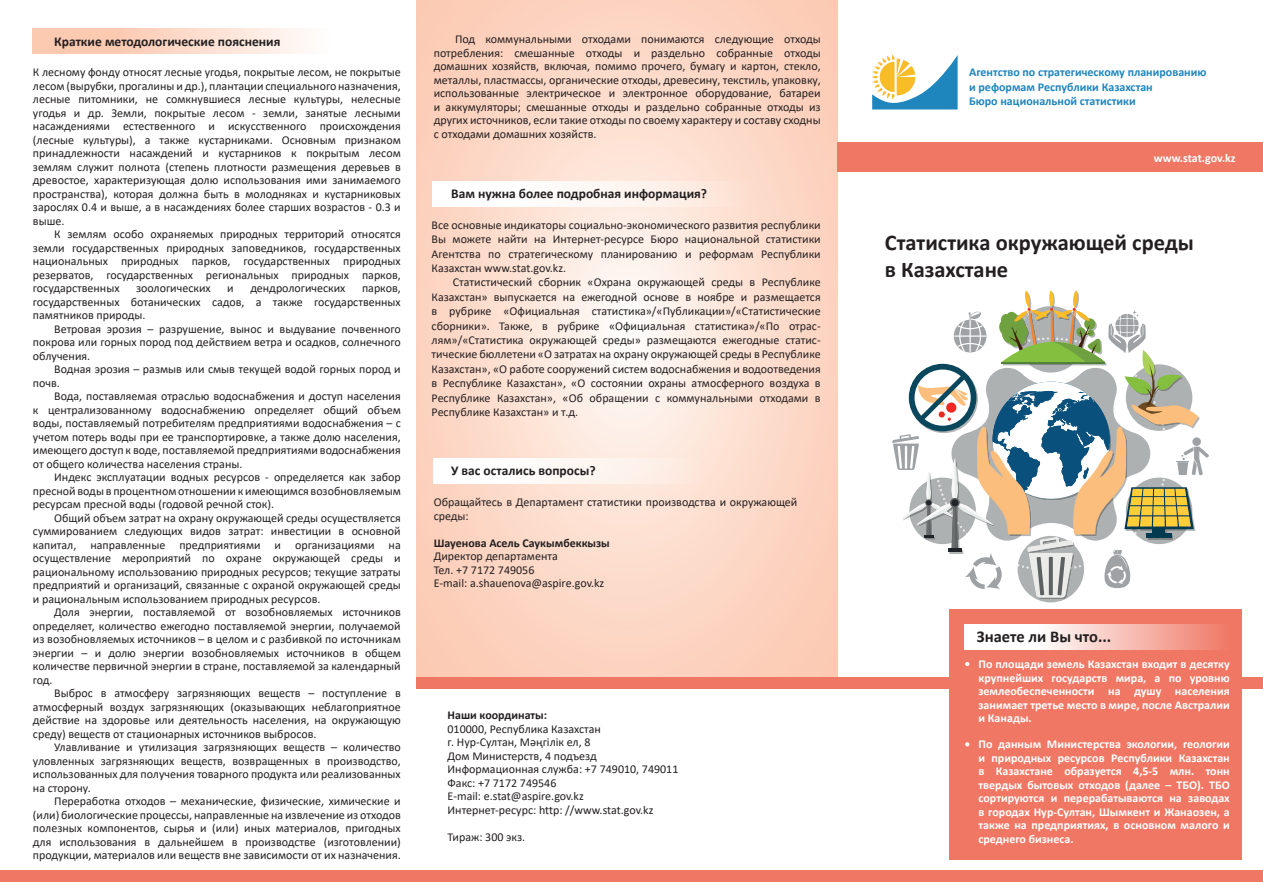
<style>
.page{position:relative;width:1263px;height:893px;background:#fff}
.page>*{position:absolute;margin:0;border:0;box-sizing:border-box;transform-origin:0 0}
.t1{font:700 22.5px/27px "Calibri";color:#231f20}
.t2{font:700 16.5px "Calibri";color:#231f20}
.t3{font:700 13.5px "Calibri";color:#231f20}
.t4{font:12px/13.5px "Calibri";color:#231f20;text-align:justify}
.t5{font:700 12px/13.5px "Calibri";color:#fff;text-align:justify}
.t6{font:700 12px/14.2px "Calibri";color:#1f85bd}
.t7{font:700 12px "Calibri";color:#231f20}
</style>
<div class="page">
<div style="left:0;top:870px;width:1263px;height:11px;background:#f07764"></div>
<svg style="left:417px;top:0;width:421px;height:677px;background:#fcdbcb"></svg>
<div style="left:417px;top:678px;width:846px;height:11px;background:#f07764"></div>
<div style="left:838px;top:142px;width:425px;height:30px;background:#f07764"></div>
<svg style="left:872px;top:54px;width:85px;height:55px"></svg>
<svg style="left:892px;top:291px;width:317px;height:311px"></svg>
<div style="left:433px;top:458px;width:273px;height:26px;background:linear-gradient(to right,#fff,#fde9de)"></div>
<div style="left:433px;top:181px;width:320px;height:26px;background:linear-gradient(to right,#fff,#fde5d9)"></div>
<div style="left:32px;top:28px;width:298px;height:26px;background:linear-gradient(to right,#fbbea1,#fefaf8)"></div>
<div style="left:949px;top:609px;width:293px;height:251px;background:#f07764"></div>
<svg style="left:964px;top:624px;width:253px;height:25px;background:#f9d1cb"></svg>
<svg style="left:965px;top:662px;width:4px;height:4px"></svg>
<svg style="left:965px;top:742px;width:4px;height:4px"></svg>
<p class="t3" style="left:54px;top:32px;width:228px">Краткие методологические пояснения</p>
<p class="t4" style="left:33px;top:65px;width:369px">К лесному фонду относят лесные угодья, покрытые лесом, не покрытые лесом (вырубки, прогалины и др.), плантации специального назначения, лесные питомники, не сомкнувшиеся лесные культуры, нелесные угодья и др. Земли, покрытые лесом - земли, занятые лесными насаждениями естественного и искусственного происхождения (лесные культуры), а также кустарниками. Основным признаком принадлежности насаждений и кустарников к покрытым лесом землям служит полнота (степень плотности размещения деревьев в древостое, характеризующая долю использования ими занимаемого пространства), которая должна быть в молодняках и кустарниковых зарослях 0.4 и выше, а в насаждениях более старших возрастов - 0.3 и выше.</p>
<p class="t4" style="left:33px;top:227px;width:369px;text-indent:21px">К землям особо охраняемых природных территорий относятся земли государственных природных заповедников, государственных национальных природных парков, государственных природных резерватов, государственных региональных природных парков, государственных</p>
<p class="t4" style="left:33px;top:281px;width:369px;text-indent:329px">парков, государственных ботанических садов, а также государственных памятников природы.</p>
<p class="t4" style="left:33px;top:322px;width:369px;text-indent:21px">Ветровая эрозия – разрушение, вынос и выдувание почвенного покрова или горных пород под действием ветра и осадков, солнечного облучения.</p>
<p class="t4" style="left:33px;top:362px;width:369px;text-indent:21px">Водная эрозия – размыв или смыв текущей водой горных пород и почв.</p>
<p class="t4" style="left:33px;top:389px;width:369px;text-indent:21px">Вода, поставляемая отраслью водоснабжения и доступ населения к централизованному водоснабжению определяет общий объем воды, поставляемый потребителям предприятиями водоснабжения – с учетом потерь воды при ее транспортировке, а также долю населения, имеющего доступ к воде, поставляемой предприятиями водоснабжения от общего количества населения страны.</p>
<p class="t4" style="left:33px;top:470px;width:369px;text-indent:21px">Индекс эксплуатации водных ресурсов - определяется как забор пресной воды в процентном отношении к имеющимся возобновляемым ресурсам пресной воды (годовой речной сток).</p>
<p class="t4" style="left:33px;top:511px;width:369px;text-indent:21px">Общий объем затрат на охрану окружающей среды осуществляется суммированием следующих видов затрат: инвестиции в основной капитал, направленные предприятиями и организациями на осуществление мероприятий по охране окружающей среды и рациональному использованию природных ресурсов; текущие затраты предприятий и организаций, связанные с охраной окружающей среды и рациональным использованием природных ресурсов.</p>
<p class="t4" style="left:33px;top:605px;width:369px;text-indent:21px">Доля энергии, поставляемой от возобновляемых источников определяет, количество ежегодно поставляемой энергии, получаемой из возобновляемых источников – в целом и с разбивкой по источникам энергии – и долю энергии возобновляемых источников в общем количестве первичной энергии в стране, поставляемой за календарный год.</p>
<p class="t4" style="left:33px;top:686px;width:369px;text-indent:21px">Выброс в атмосферу загрязняющих веществ – поступление в атмосферный воздух загрязняющих (оказывающих неблагоприятное действие на здоровье или деятельность населения, на окружающую среду) веществ от стационарных источников выбросов.</p>
<p class="t4" style="left:33px;top:740px;width:369px;text-indent:21px">Улавливание и утилизация загрязняющих веществ – количество уловленных загрязняющих веществ, возвращенных в производство, использованных для получения товарного продукта или реализованных на сторону.</p>
<p class="t4" style="left:33px;top:794px;width:369px;text-indent:21px">Переработка отходов – механические, физические, химические и (или) биологические процессы, направленные на извлечение из отходов полезных компонентов, сырья и (или) иных материалов, пригодных для использования в дальнейшем в производстве (изготовлении) продукции, материалов или веществ вне зависимости от их назначения.</p>
<p class="t4" style="left:136px;top:281px;width:76px">зоологических</p>
<p class="t4" style="left:227px;top:281px;width:8px">и</p>
<p class="t4" style="left:250px;top:281px;width:97px">дендрологических</p>
<p class="t4" style="left:434px;top:32px;width:388px;text-indent:21px">Под коммунальными отходами понимаются следующие отходы потребления: смешанные отходы и раздельно собранные отходы домашних хозяйств, включая, помимо прочего, бумагу и картон, стекло, металлы, пластмассы, органические отходы, древесину, текстиль, упаковку, использованные электрическое и электронное оборудование, батареи и аккумуляторы; смешанные отходы и раздельно собранные отходы из других источников, если такие отходы по своему характеру и составу сходны с отходами домашних хозяйств.</p>
<p class="t3" style="left:451px;top:184px;width:258px">Вам нужна более подробная информация?</p>
<p class="t4" style="left:432px;top:217px;width:391px;line-height:14.4px">Все основные индикаторы социально-экономического развития республики Вы можете найти на Интернет-ресурсе Бюро национальной статистики Агентства по стратегическому планированию и реформам Республики Казахстан www.stat.gov.kz.</p>
<p class="t4" style="left:432px;top:275px;width:391px;line-height:14.4px;text-indent:21px">Статистический сборник «Охрана окружающей среды в Республике Казахстан» выпускается на ежегодной основе в ноябре и размещается в рубрике «Официальная статистика»/«Публикации»/«Статистические сборники». Также, в рубрике «Официальная статистика»/«По отрас&shy;лям»/«Статистика окружающей среды» размещаются ежегодные статис&shy;тические бюллетени «О затратах на охрану окружающей среды в Республике Казахстан», «О работе сооружений систем водоснабжения и водоотведения в Республике Казахстан», «О состоянии охраны атмосферного воздуха в Республике Казахстан», «Об обращении с коммунальными отходами в Республике Казахстан» и т.д.</p>
<p class="t3" style="left:451px;top:461px;width:146px">У вас остались вопросы?</p>
<p class="t4" style="left:434px;top:495px;width:365px">Обращайтесь в Департамент статистики производства и окружающей среды:</p>
<p class="t7" style="left:434px;top:534px;width:178px">Шауенова Асель Саукымбеккызы</p>
<p class="t4" style="left:434px;top:549px;width:172px;text-align:left">Директор департамента<br>Тел. +7 7172 749056<br>Е-mail: a.shauenova@aspire.gov.kz</p>
<p class="t7" style="left:448px;top:707px;width:101px">Наши координаты:</p>
<p class="t4" style="left:448px;top:722px;width:232px;text-align:left">010000, Республика Казахстан<br>г. Нур-Султан, Мәңгілік ел, 8<br>Дом Министерств, 4 подъезд<br>Информационная служба: +7 749010, 749011<br>Факс: +7 7172 749546<br>Е-mail: e.stat@aspire.gov.kz<br>Интернет-ресурс: http: //www.stat.gov.kz</p>
<p class="t4" style="left:448px;top:830px;width:79px">Тираж: 300 экз.</p>
<p class="t6" style="left:969px;top:65px;width:239px">Агентство по стратегическому планированию и реформам Республики Казахстан<br>Бюро национальной статистики</p>
<p class="t5" style="left:1154px;top:151px;width:84px">www.stat.gov.kz</p>
<h1 class="t1" style="left:885px;top:229px;width:310px">Статистика окружающей среды в Казахстане</h1>
<h2 class="t2" style="left:977px;top:624px;width:136px">Знаете ли Вы что...</h2>
<p class="t5" style="left:978px;top:657px;width:253px">По площади земель Казахстан входит в десятку крупнейших государств мира, а по уровню землеобеспеченности на душу населения занимает третье место в мире, после Австралии и Канады.</p>
<p class="t5" style="left:978px;top:737px;width:253px">По данным Министерства экологии, геологии и природных ресурсов Республики Казахстан в Казахстане образуется 4,5-5 млн. тонн твердых бытовых отходов (далее – ТБО). ТБО сортируются и перерабатываются на заводах в городах Нур-Султан, Шымкент и Жанаозен, а также на предприятиях, в основном малого и среднего бизнеса.</p>
</div>
